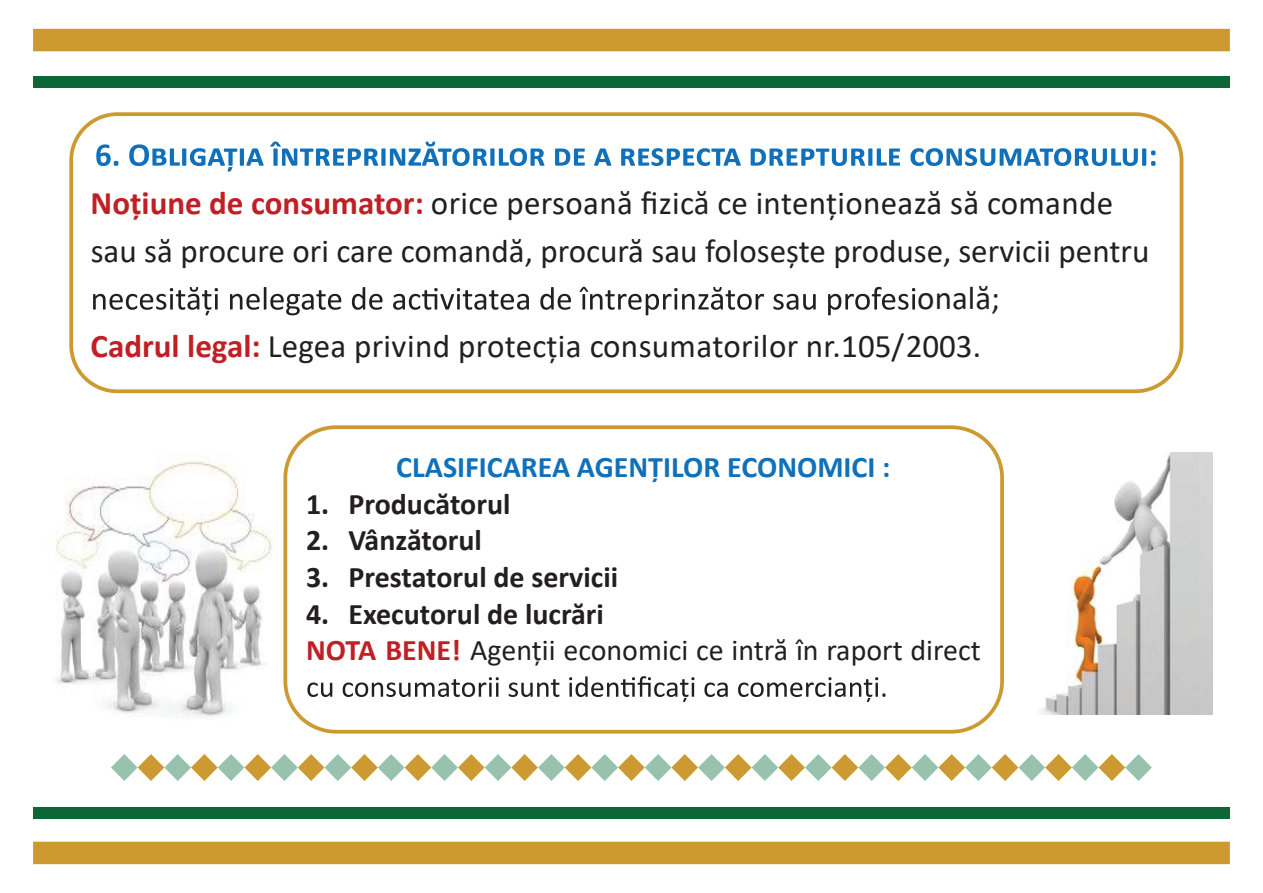
<style>
.page{position:relative;width:1263px;height:893px;background:#fff}
.page>*{position:absolute;margin:0;border:0;box-sizing:border-box;transform-origin:0 0}
.t1{font:33px "Calibri";color:#231f20}
.t2{font:30px/36.6px "Calibri";color:#231f20}
.t3{font:700 30px "Calibri";color:#231f20}
.t4{font:700 30px "Calibri";color:#1070b9}
.s1{font-weight:700;color:#c02025}
.s2{font-weight:700}
</style>
<div class="page">
<img style="left:992px;top:452px;width:220px;height:263px">
<div style="left:33px;top:29px;width:1197px;height:22px;background:#cc9a31"></div>
<div style="left:33px;top:842px;width:1197px;height:22px;background:#cc9a31"></div>
<div style="left:33px;top:76px;width:1197px;height:12px;background:#0c6635"></div>
<div style="left:33px;top:807px;width:1197px;height:12px;background:#0c6635"></div>
<div style="left:69px;top:112px;width:1114px;height:281px;border:4px solid #cc9a31;border-radius:46px"></div>
<svg style="left:96px;top:142px;width:1059px;height:30px"></svg>
<svg style="left:93px;top:287px;width:822px;height:28px"></svg>
<div style="left:285px;top:427px;width:717px;height:305px;background:#fff;border-radius:51px"></div>
<div style="left:283px;top:425px;width:721px;height:309px;border:4px solid #cc9a31;border-radius:51px"></div>
<svg style="left:307px;top:676px;width:578px;height:26px"></svg>
<svg style="left:111px;top:754px;width:1041px;height:27px"></svg>
<img style="left:56px;top:460px;width:216px;height:257px">
<p class="t1" style="left:91px;top:180px;width:1024px"><span class="s1">Noțiune de consumator:</span> orice persoană fizică ce intenționează să comande</p>
<p class="t1" style="left:91px;top:228px;width:1060px">sau să procure ori care comandă, procură sau folosește produse, servicii pentru</p>
<p class="t1" style="left:917px;top:276px;width:84px">onală;</p>
<p class="t1" style="left:91px;top:324px;width:892px"><span class="s1">Cadrul legal:</span> Legea privind protecția consumatorilor nr.105/2003.</p>
<p class="t4" style="left:396px;top:446px;width:496px">CLASIFICAREA AGENȚILOR ECONOMICI :</p>
<p class="t3" style="left:306px;top:482px;width:206px">1. Producătorul</p>
<p class="t3" style="left:306px;top:519px;width:177px">2. Vânzătorul</p>
<p class="t3" style="left:306px;top:556px;width:314px">3. Prestatorul de servicii</p>
<p class="t2" style="left:306px;top:594px;width:676px"><span class="s2">4. Executorul de lucrări<br></span><span class="s1">NOTA BENE!</span> Agenții economici ce intră în raport direct</p>
</div>
